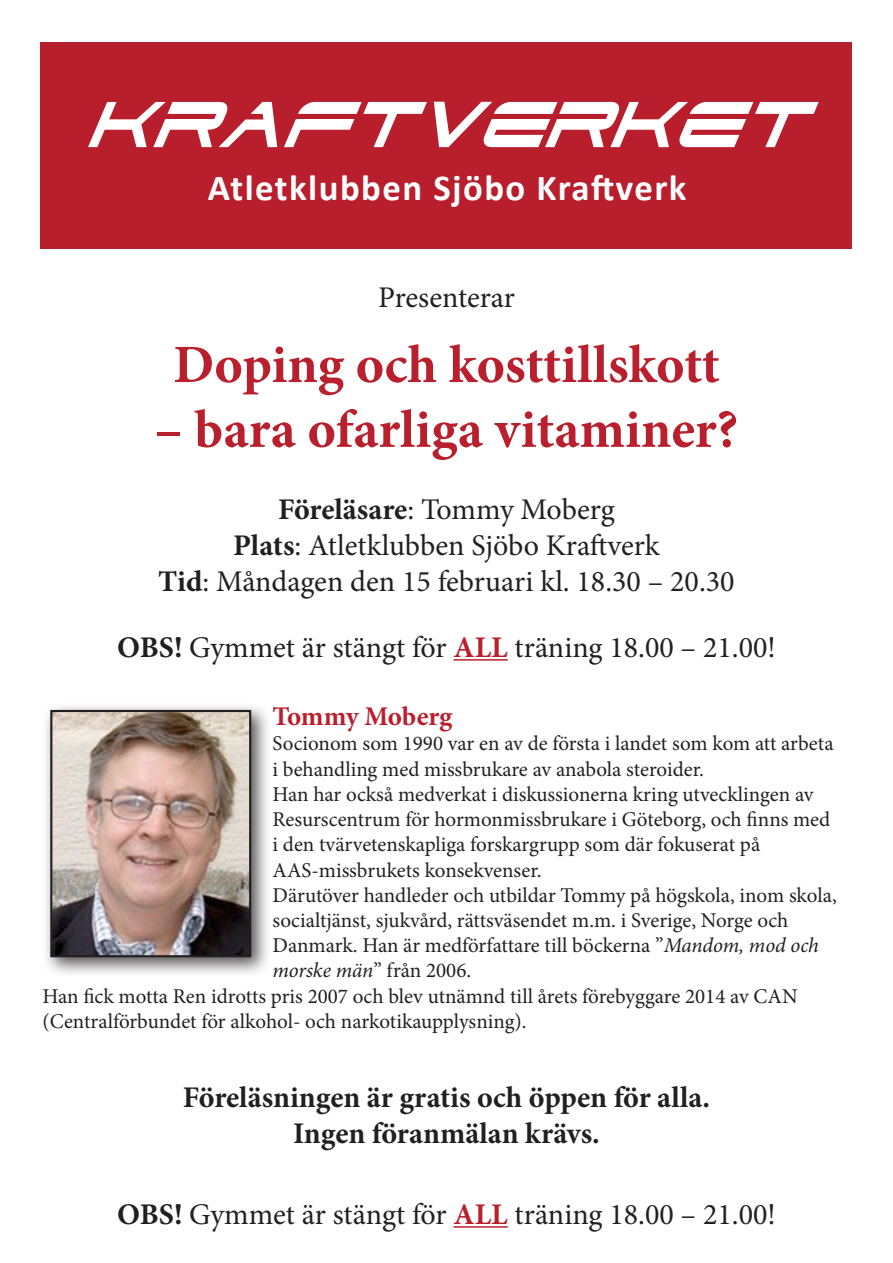
<style>
.page{position:relative;width:893px;height:1263px;background:#fff}
.page>*{position:absolute;margin:0;border:0;box-sizing:border-box;transform-origin:0 0}
.t1{font:italic condensed 77.7px "Dodger";color:#fff}
.t2{font:700 54px "Minion Pro";color:#b91f2d}
.t3{font:700 36.75px "Calibri";letter-spacing:.04em;color:#fff}
.t4{font:30px "Minion Pro";color:#231f20}
.t5{font:700 30px "Minion Pro";letter-spacing:-.005em;color:#231f20}
.t6{font:700 27px "Minion Pro";letter-spacing:-.005em;color:#b91f2d}
.t7{font:21px/25.2px "Minion Pro";letter-spacing:-.005em;color:#231f20}
.s1{font-weight:700}
.s2{font-weight:700;color:#b91f2d}
.s3{font-style:italic}
</style>
<div class="page">
<div style="left:40px;top:43px;width:812px;height:206px;background:#b91e2c"></div>
<hr style="left:453px;top:659px;width:55px;height:2px;background:#b91f2d">
<hr style="left:453px;top:1226px;width:55px;height:2px;background:#b91f2d">
<div style="left:42px;top:702px;width:229px;height:275px;background:#231f20;opacity:.75"></div>
<img style="left:53px;top:713px;width:195px;height:241px">
<div style="left:50px;top:710px;width:201px;height:247px;border:2px solid #231f20"></div>
<p class="t1" style="left:88px;top:83px;width:720px">KRAFTVERKET</p>
<p class="t3" style="left:208px;top:165px;width:480px">Atletklubben Sjöbo Kraftverk</p>
<p class="t4" style="left:378px;top:277px;width:138px">Presenterar</p>
<p class="t2" style="left:173px;top:327px;width:548px">Doping och kosttillskott</p>
<p class="t2" style="left:155px;top:391px;width:585px">– bara ofarliga vitaminer?</p>
<p class="t4" style="left:278px;top:489px;width:338px"><span class="s1">Föreläsare</span>: Tommy Moberg</p>
<p class="t4" style="left:233px;top:525px;width:428px"><span class="s1">Plats</span>: Atletklubben Sjöbo Kraftverk</p>
<p class="t4" style="left:158px;top:561px;width:578px"><span class="s1">Tid</span>: Måndagen den 15 februari kl. 18.30 – 20.30</p>
<p class="t4" style="left:117px;top:627px;width:660px"><span class="s1">OBS!</span> Gymmet är stängt för <span class="s2">ALL</span> träning 18.00 – 21.00!</p>
<p class="t6" style="left:272px;top:698px;width:182px">Tommy Moberg</p>
<p class="t7" style="left:272px;top:731px;width:563px">Socionom som 1990 var en av de första i landet som kom att arbeta</p>
<p class="t7" style="left:272px;top:756px;width:433px">i behandling med missbrukare av anabola steroider.</p>
<p class="t7" style="left:272px;top:782px;width:559px">Han har också medverkat i diskussionerna kring utvecklingen av<br>Resurscentrum för hormonmissbrukare i Göteborg, och finns med</p>
<p class="t7" style="left:272px;top:832px;width:489px">i den tvärvetenskapliga forskargrupp som där fokuserat på<br>AAS-missbrukets konsekvenser.</p>
<p class="t7" style="left:272px;top:882px;width:566px">Därutöver handleder och utbildar Tommy på högskola, inom skola, socialtjänst, sjukvård, rättsväsendet m.m. i Sverige, Norge och</p>
<p class="t7" style="left:272px;top:933px;width:548px">Danmark. Han är medförfattare till böckerna ”<span class="s3">Mandom, mod och morske män</span>” från 2006.</p>
<p class="t7" style="left:43px;top:983px;width:757px">Han fick motta Ren idrotts pris 2007 och blev utnämnd till årets förebyggare 2014 av CAN (Centralförbundet för alkohol- och narkotikaupplysning).</p>
<p class="t5" style="left:183px;top:1076px;width:529px">Föreläsningen är gratis och öppen för alla.</p>
<p class="t5" style="left:293px;top:1112px;width:308px">Ingen föranmälan krävs.</p>
<p class="t4" style="left:117px;top:1194px;width:660px"><span class="s1">OBS!</span> Gymmet är stängt för <span class="s2">ALL</span> träning 18.00 – 21.00!</p>
</div>
